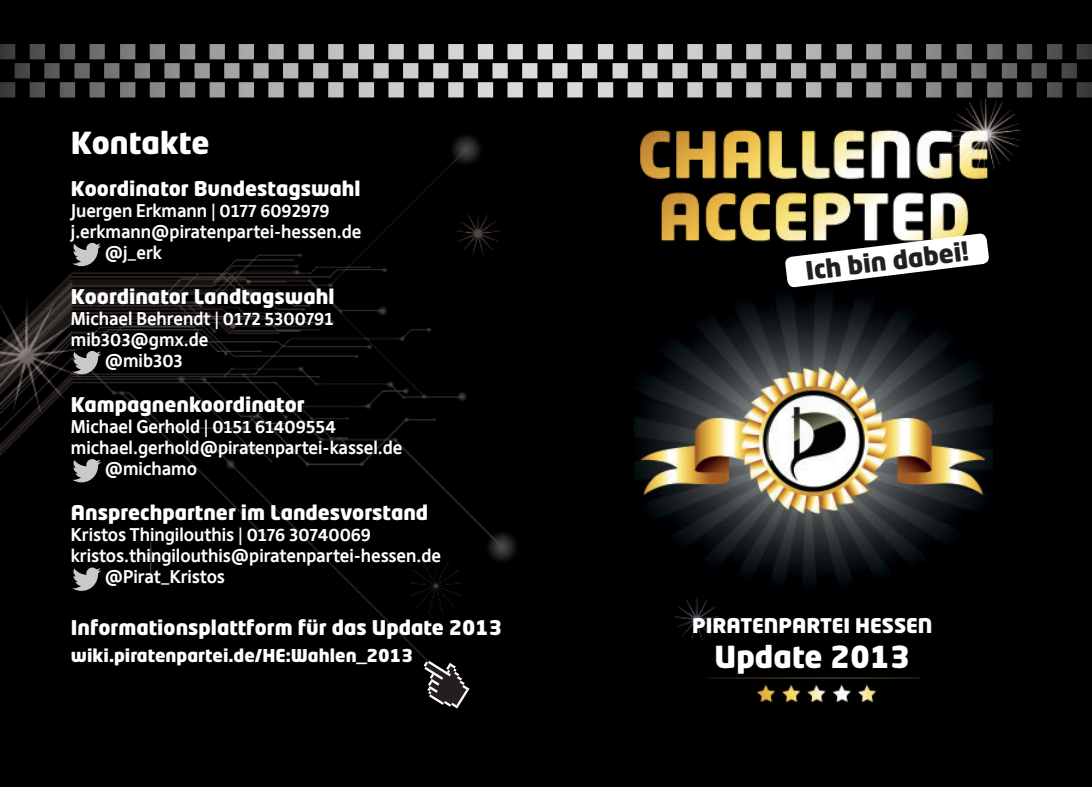
<style>
.page{position:relative;width:1092px;height:787px;background:#fff}
.page>*{position:absolute;margin:0;border:0;box-sizing:border-box;transform-origin:0 0}
.t1{font:900 30px "Neo Tech Pro";color:#fff}
.t2{font:900 25px "Neo Tech Pro";color:#231f20}
.t3{font:900 20px "Neo Tech Pro";color:#fff}
.t4{font:700 17.5px "Deja Web";color:#fff}
.t5{font:900 17.5px "Neo Tech Pro";color:#fff}
</style>
<div class="page">
<img style="left:0;top:0;width:1091px;height:787px">
<svg style="left:784px;top:233px;width:205px;height:55px"></svg>
<svg style="left:72px;top:567px;width:29px;height:24px"></svg>
<svg style="left:72px;top:459px;width:29px;height:23px"></svg>
<svg style="left:72px;top:351px;width:29px;height:23px"></svg>
<svg style="left:72px;top:243px;width:29px;height:23px"></svg>
<svg style="left:0;top:44px;width:1091px;height:53px"></svg>
<svg style="left:423px;top:661px;width:46px;height:47px"></svg>
<h1 class="t1" style="left:71px;top:123px;width:140px">Kontakte</h1>
<p class="t3" style="left:71px;top:175px;width:291px">Koordinator Bundestagswahl</p>
<p class="t4" style="left:71px;top:200px;width:260px">Juergen Erkmann | 0177 6092979</p>
<p class="t4" style="left:71px;top:221px;width:292px">j.erkmann@piratenpartei-hessen.de</p>
<p class="t4" style="left:105px;top:242px;width:58px">@j_erk</p>
<p class="t3" style="left:71px;top:283px;width:265px">Koordinator Landtagswahl</p>
<p class="t4" style="left:71px;top:308px;width:264px">Michael Behrendt | 0172 5300791</p>
<p class="t4" style="left:71px;top:329px;width:139px">mib303@gmx.de</p>
<p class="t4" style="left:105px;top:350px;width:79px">@mib303</p>
<p class="t3" style="left:71px;top:391px;width:235px">Kampagnenkoordinator</p>
<p class="t4" style="left:71px;top:416px;width:266px">Michael Gerhold | 0151 61409554</p>
<p class="t4" style="left:71px;top:437px;width:333px">michael.gerhold@piratenpartei-kassel.de</p>
<p class="t4" style="left:105px;top:458px;width:94px">@michamo</p>
<p class="t3" style="left:71px;top:499px;width:359px">Ansprechpartner im Landesvorstand</p>
<p class="t4" style="left:71px;top:524px;width:301px">Kristos Thingilouthis | 0176 30740069</p>
<p class="t4" style="left:71px;top:545px;width:371px">kristos.thingilouthis@piratenpartei-hessen.de</p>
<p class="t4" style="left:105px;top:566px;width:122px">@Pirat_Kristos</p>
<h2 class="t2" style="left:803px;top:255px;width:165px;rotate:-7deg">Ich bin dabei!</h2>
<p class="t3" style="left:71px;top:614px;width:433px">Informationsplattform für das Update 2013</p>
<p class="t3" style="left:692px;top:612px;width:242px">PIRATENPARTEI HESSEN</p>
<p class="t5" style="left:71px;top:644px;width:344px">wiki.piratenpartei.de/HE:Wahlen_2013</p>
<h1 class="t1" style="left:714px;top:637px;width:197px">Update 2013</h1>
</div>
